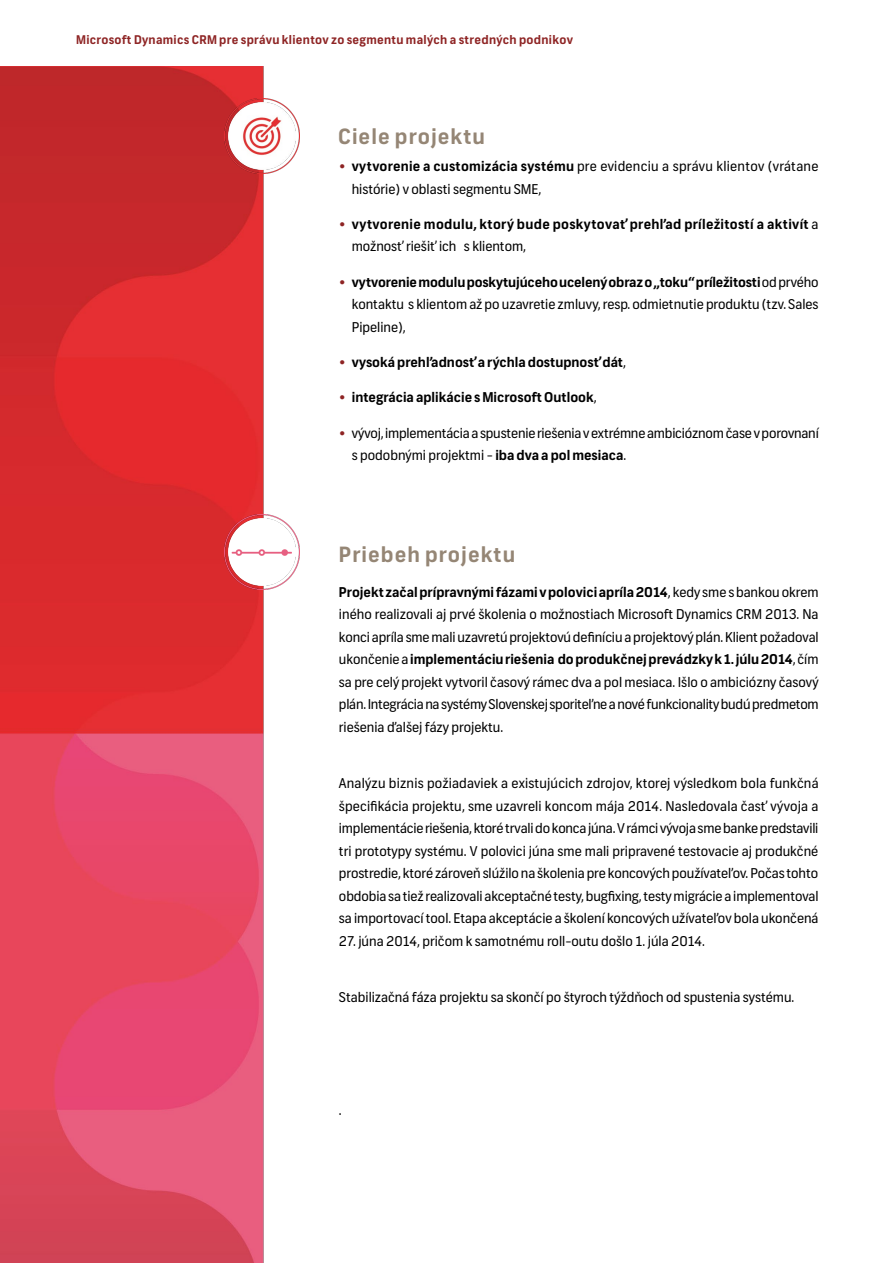
<style>
.page{position:relative;width:893px;height:1263px;background:#fff}
.page>*{position:absolute;margin:0;border:0;box-sizing:border-box;transform-origin:0 0}
.t1{font:700 21px "Frank";letter-spacing:.05em;color:#958675}
.bullets{font:13.5px/22.5px "Frank";color:#000;text-align:justify}
.t2{font:700 13.5px/22.5px "Frank";letter-spacing:.02em;color:#000}
.t3{font:700 13.5px "Frank";color:#000}
.t4{font:700 12px "Frank";letter-spacing:.025em;color:#8e2424}
.s1{font-family:"Proxima Nova";font-size:19.5px;color:#8e2424}
.s2{font-weight:700}
.s3{font-family:"Proxima Nova";font-weight:400;font-size:19.5px;color:#8e2424}
.s4{font-weight:400}
</style>
<div class="page">
<img style="left:0;top:66px;width:300px;height:1197px">
<img style="left:224px;top:98px;width:75px;height:76px">
<img style="left:224px;top:514px;width:75px;height:75px">
<p class="t4" style="left:76px;top:33px;width:498px">Microsoft Dynamics CRM pre správu klientov zo segmentu malých a stredných podnikov</p>
<p class="t1" style="left:338px;top:123px;width:148px">Ciele projektu</p>
<p class="bullets" style="left:352px;top:156px;width:468px;text-indent:-13px"><span class="s1">•</span> <span class="s2">vytvorenie a customizácia systému</span> pre evidenciu a správu klientov (vrátane histórie) v oblasti segmentu SME,</p>
<p class="t2" style="left:352px;top:214px;width:468px;text-indent:-13px"><span class="s3">•</span> vytvorenie modulu, ktorý bude poskytovať prehľad príležitostí a aktivít <span class="s4">a možnosť riešiť ich s klientom,</span></p>
<p class="bullets" style="left:352px;top:271px;width:468px;text-indent:-13px"><span class="s1">•</span> <span class="s2">vytvorenie modulu poskytujúceho ucelený obraz o „toku“ príležitosti</span> od prvého kontaktu s klientom až po uzavretie zmluvy, resp. odmietnutie produktu (tzv. Sales Pipeline),</p>
<p class="t3" style="left:339px;top:354px;width:288px"><span class="s3">•</span> vysoká prehľadnosť a rýchla dostupnosť dát<span class="s4">,</span></p>
<p class="t3" style="left:339px;top:389px;width:259px"><span class="s3">•</span> integrácia aplikácie s Microsoft Outlook<span class="s4">,</span></p>
<p class="bullets" style="left:352px;top:422px;width:469px;text-indent:-13px"><span class="s1">•</span> vývoj, implementácia a spustenie riešenia v extrémne ambicióznom čase v porovnaní s podobnými projektmi - <span class="s2">iba dva a pol mesiaca</span>.</p>
<p class="t1" style="left:339px;top:542px;width:178px">Priebeh projektu</p>
<p class="bullets" style="left:339px;top:581px;width:481px"><span class="s2">Projekt začal prípravnými fázami v polovici apríla 2014</span>, kedy sme s bankou okrem iného realizovali aj prvé školenia o možnostiach Microsoft Dynamics CRM 2013. Na konci apríla sme mali uzavretú projektovú definíciu a projektový plán. Klient požadoval ukončenie a <span class="s2">implementáciu riešenia do produkčnej prevádzky k 1. júlu 2014</span>, čím sa pre celý projekt vytvoril časový rámec dva a pol mesiaca. Išlo o ambiciózny časový plán. Integrácia na systémy Slovenskej sporiteľne a nové funkcionality budú predmetom riešenia ďalšej fázy projektu.</p>
<p class="bullets" style="left:339px;top:773px;width:481px">Analýzu biznis požiadaviek a existujúcich zdrojov, ktorej výsledkom bola funkčná špecifikácia projektu, sme uzavreli koncom mája 2014. Nasledovala časť vývoja a implementácie riešenia, ktoré trvali do konca júna. V rámci vývoja sme banke predstavili tri prototypy systému. V polovici júna sme mali pripravené testovacie aj produkčné prostredie, ktoré zároveň slúžilo na školenia pre koncových používateľov. Počas tohto obdobia sa tiež realizovali akceptačné testy, bugfixing, testy migrácie a implementoval sa importovací tool. Etapa akceptácie a školení koncových užívateľov bola ukončená</p>
<p class="bullets" style="left:339px;top:930px;width:368px">27. júna 2014, pričom k samotnému roll-outu došlo 1. júla 2014.</p>
<p class="bullets" style="left:339px;top:987px;width:457px">Stabilizačná fáza projektu sa skončí po štyroch týždňoch od spustenia systému.</p>
<p class="bullets" style="left:339px;top:1100px;width:4px">.</p>
</div>
